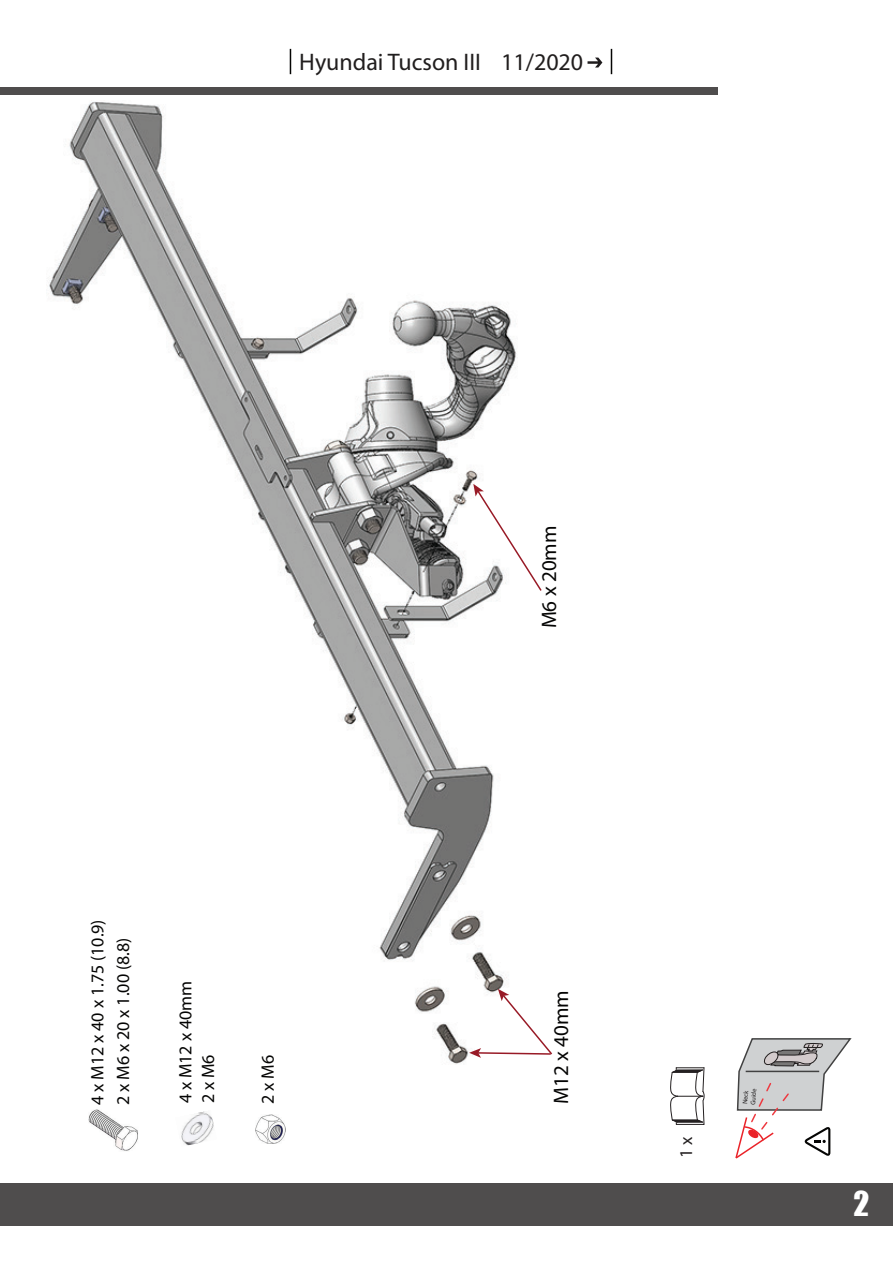
<style>
.page{position:relative;width:893px;height:1263px;background:#fff}
.page>*{position:absolute;margin:0;border:0;box-sizing:border-box;transform-origin:0 0}
.t1{font:31.5px "Impact";color:#fff}
.t2{font:24px "Myriad Pro";color:#211e1e}
.t3{font:21px "Myriad Pro";color:#050504}
.t4{font:18px/25.5px "Myriad Pro";color:#050504}
.t5{font:18px "Myriad Pro";color:#231f20}
.t6{font:6.6px/7.9px "Myriad Pro";color:#201d1e}
</style>
<div class="page">
<img style="left:49px;top:101px;width:469px;height:963px">
<div style="left:0;top:1183px;width:893px;height:43px;background:#4f4d4d"></div>
<div style="left:0;top:87px;width:717px;height:7px;background:#4f4d4d"></div>
<svg style="left:735px;top:1038px;width:117px;height:121px"></svg>
<svg style="left:670px;top:1067px;width:35px;height:58px"></svg>
<img style="left:88px;top:1109px;width:50px;height:42px">
<img style="left:181px;top:1111px;width:33px;height:35px">
<img style="left:255px;top:1114px;width:30px;height:29px">
<svg style="left:469px;top:989px;width:83px;height:69px"></svg>
<svg style="left:473px;top:484px;width:69px;height:108px"></svg>
<svg style="left:587px;top:58px;width:15px;height:10px"></svg>
<svg style="left:290px;top:49px;width:1px;height:25px"></svg>
<svg style="left:611px;top:49px;width:1px;height:25px"></svg>
<h2 class="t2" style="left:299px;top:47px;width:286px">Hyundai Tucson III 11/2020</h2>
<p class="t4" style="left:84px;top:1105px;width:187px;rotate:-90deg">4 x M12 x 40 x 1.75 (10.9)<br>2 x M6 x 20 x 1.00 (8.8)</p>
<p class="t4" style="left:174px;top:1103px;width:124px;line-height:22.5px;rotate:-90deg">4 x M12 x 40mm<br>2 x M6</p>
<p class="t4" style="left:255px;top:1104px;width:50px;rotate:-90deg">2 x M6</p>
<p class="t3" style="left:536px;top:628px;width:104px;rotate:-90deg">M6 x 20mm</p>
<p class="t3" style="left:548px;top:1104px;width:115px;rotate:-90deg">M12 x 40mm</p>
<p class="t5" style="left:675px;top:1158px;width:23px;rotate:-90deg">1 x</p>
<p class="t6" style="left:741px;top:1104px;width:18px;rotate:-85deg">Neck<br>Guide</p>
<h1 class="t1" style="left:853px;top:1179px;width:17px">2</h1>
</div>
